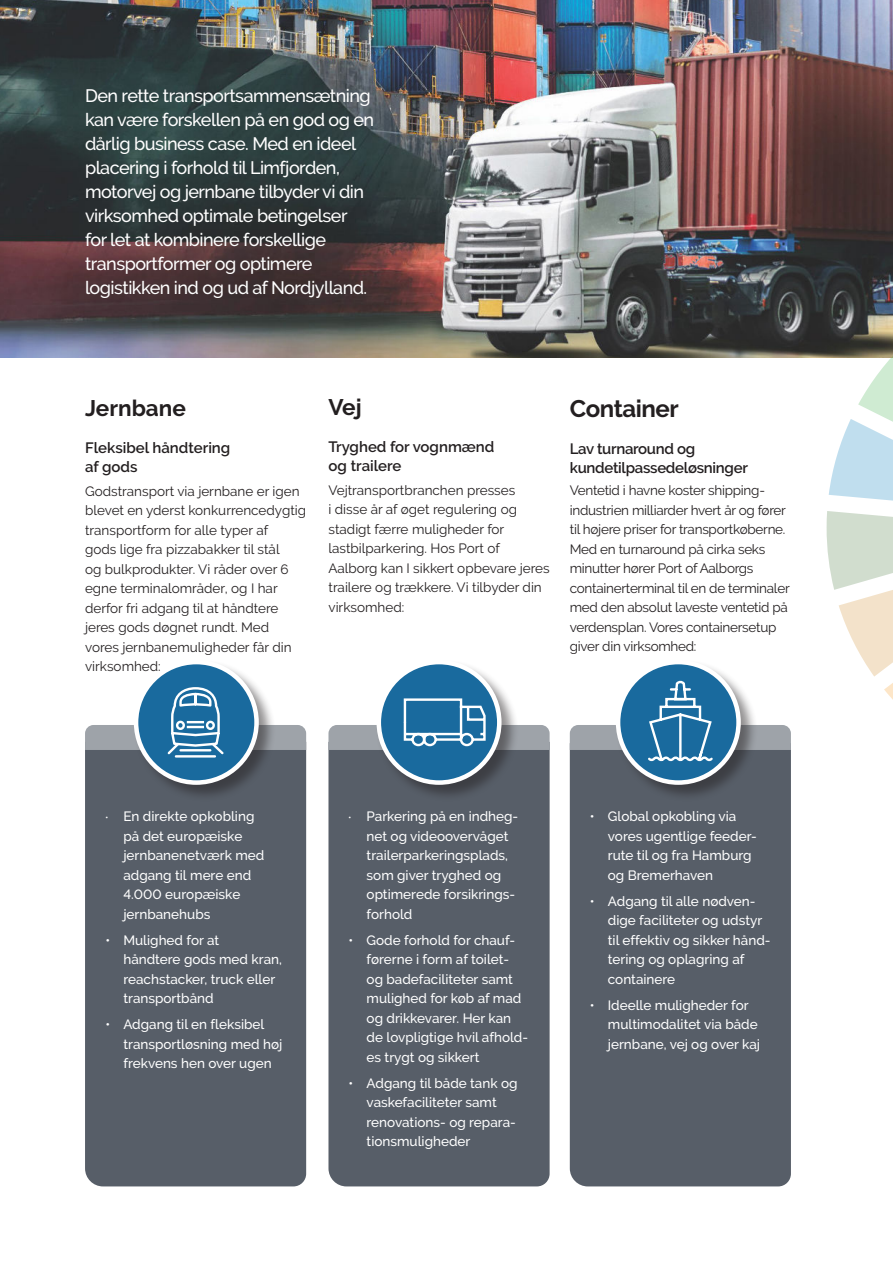
<style>
.page{position:relative;width:893px;height:1263px;background:#fff}
.page>*{position:absolute;margin:0;border:0;box-sizing:border-box;transform-origin:0 0}
.t1{font:700 24px "Raleway";letter-spacing:-.02em;color:#231f20}
.t2{font:700 22.5px "Raleway";color:#231f20}
.t3{font:500 18px/24px "Raleway";letter-spacing:-.03em;color:#fff}
.t4{font:600 15px/18.8px "Raleway";color:#231f20}
.t5{font:600 15px/18.8px "Raleway";letter-spacing:-.02em;color:#231f20}
.t6{font:500 13.5px/19.5px "Raleway";color:#fff}
.t7{font:13.5px/19.5px "Raleway";color:#231f20}
.t8{font:13.5px/19.5px "Raleway";letter-spacing:-.02em;color:#231f20}
.s1{font-family:"Myriad Pro";font-weight:400}
</style>
<div class="page">
<img style="left:0;top:0;width:858px;height:357px">
<img style="left:858px;top:0;width:35px;height:342px">
<svg style="left:829px;top:342px;width:64px;height:159px"></svg>
<svg style="left:827px;top:511px;width:66px;height:189px"></svg>
<div style="left:85px;top:759px;width:221px;height:427px;background:#575e68"></div>
<div style="left:328px;top:750px;width:222px;height:436px;background:#575e68"></div>
<div style="left:570px;top:764px;width:221px;height:422px;background:#575e68"></div>
<div style="left:133px;top:659px;width:143px;height:143px;background:#231f20;opacity:.5"></div>
<div style="left:136px;top:662px;width:121px;height:120px;background:#196a9e;border-radius:50%"></div>
<div style="left:134px;top:660px;width:125px;height:125px;border:5px solid #fff;border-radius:50%"></div>
<div style="left:376px;top:659px;width:143px;height:143px;background:#231f20;opacity:.5"></div>
<div style="left:379px;top:662px;width:120px;height:120px;background:#196a9e;border-radius:50%"></div>
<div style="left:377px;top:660px;width:125px;height:125px;border:5px solid #fff;border-radius:50%"></div>
<div style="left:615px;top:659px;width:143px;height:143px;background:#231f20;opacity:.5"></div>
<svg style="left:618px;top:662px;width:121px;height:120px;fill:#196a9e"></svg>
<div style="left:616px;top:660px;width:125px;height:125px;border:5px solid #fff;border-radius:50%"></div>
<svg style="left:328px;top:697px;width:222px;height:53px"></svg>
<svg style="left:85px;top:686px;width:221px;height:73px"></svg>
<svg style="left:570px;top:681px;width:221px;height:83px"></svg>
<p class="t3" style="left:85px;top:85px;width:291px">Den rette transportsammensætning kan være forskellen på en god og en dårlig business case. Med en ideel placering i forhold til Limfjorden, motorvej og jernbane tilbyder vi din virksomhed optimale betingelser for let at kombinere forskellige transportformer og optimere logistikken ind og ud af Nordjylland.</p>
<h2 class="t2" style="left:85px;top:399px;width:102px">Jernbane</h2>
<p class="t4" style="left:85px;top:440px;width:147px">Fleksibel håndtering af gods</p>
<p class="t7" style="left:85px;top:482px;width:223px">Godstransport via jernbane er igen blevet en yderst konkurrencedygtig transportform for alle typer af<br>gods lige fra pizzabakker til stål<br>og bulkprodukter. Vi råder over 6 egne terminalområder, og I har derfor fri adgang til at håndtere jeres gods døgnet rundt. Med vores jernbanemuligheder får din virksomhed:</p>
<h2 class="t2" style="left:328px;top:398px;width:35px">Vej</h2>
<p class="t4" style="left:328px;top:439px;width:167px">Tryghed for vognmænd og trailere</p>
<p class="t7" style="left:328px;top:482px;width:223px">Vejtransportbranchen presses<br>i disse år af øget regulering og stadigt færre muligheder for lastbilparkering. Hos Port of<br>Aalborg kan I sikkert opbevare jeres trailere og trækkere. Vi tilbyder din virksomhed:</p>
<h1 class="t1" style="left:570px;top:399px;width:110px">Container</h1>
<p class="t5" style="left:570px;top:441px;width:180px">Lav turnaround og kundetilpassedeløsninger</p>
<p class="t8" style="left:570px;top:482px;width:221px">Ventetid i havne koster shipping&shy;industrien milliarder hvert år og fører til højere priser for transportkøberne.<br>Med en turnaround på cirka seks minutter hører Port of Aalborgs containerterminal til en de terminaler med den absolut laveste ventetid på verdensplan. Vores containersetup giver din virksomhed:</p>
<p class="t6" style="left:123px;top:808px;width:142px;text-indent:-18px"><span class="s1">·</span> En direkte opkobling på det europæiske jernbanenetværk med adgang til mere end<br>4.000 europæiske jernbanehubs</p>
<p class="t6" style="left:123px;top:931px;width:160px;text-indent:-18px">• Mulighed for at<br>håndtere gods med kran, reachstacker, truck eller transportbånd</p>
<p class="t6" style="left:123px;top:1016px;width:161px;text-indent:-18px">• Adgang til en fleksibel transportløsning med høj frekvens hen over ugen</p>
<p class="t6" style="left:367px;top:808px;width:153px;text-indent:-18px"><span class="s1">·</span> Parkering på en indheg&shy;net og videoovervåget trailerparkeringsplads, som giver tryghed og optimerede forsikrings&shy;forhold</p>
<p class="t6" style="left:367px;top:931px;width:163px;text-indent:-18px">• Gode forhold for chauf&shy;førerne i form af toilet&shy;og badefaciliteter samt mulighed for køb af mad og drikkevarer. Her kan de lovpligtige hvil afhold&shy;es trygt og sikkert</p>
<p class="t6" style="left:367px;top:1074px;width:153px;text-indent:-18px">• Adgang til både tank og vaskefaciliteter samt renovations- og repara&shy;tionsmuligheder</p>
<p class="t6" style="left:608px;top:808px;width:150px;text-indent:-18px">• Global opkobling via vores ugentlige feeder&shy;rute til og fra Hamburg og Bremerhaven</p>
<p class="t6" style="left:608px;top:892px;width:164px;text-indent:-18px">• Adgang til alle nødven&shy;dige faciliteter og udstyr til effektiv og sikker hånd&shy;tering og oplagring af containere</p>
<p class="t6" style="left:608px;top:996px;width:154px;text-indent:-18px">• Ideelle muligheder for multimodalitet via både jernbane, vej og over kaj</p>
</div>
